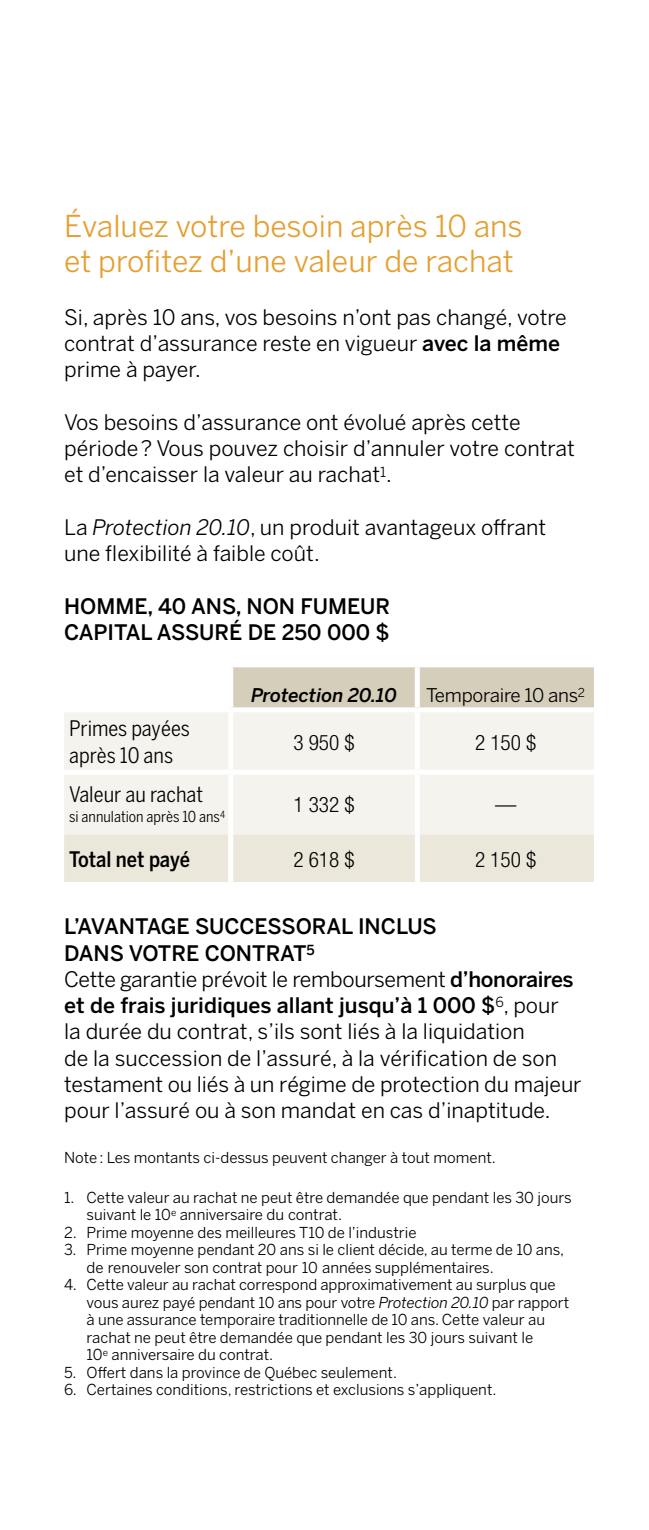
<style>
.page{position:relative;width:649px;height:1530px;background:#fff}
.page>*{position:absolute;margin:0;border:0;box-sizing:border-box;transform-origin:0 0}
.t1{font:30px/35px "Benton Sans";color:#e49f30}
.t2{font:21.25px/26.2px "Benton Sans";color:#000}
.t3{font:500 21.25px/26.2px "Benton Sans";color:#000}
.t4{font:21.25px/26.2px "Benton Sans Cond";color:#000}
.t5{font:300 condensed 21.25px "Helvetica Neue";color:#000}
.t6{font:500 21.25px "Benton Sans Cond";color:#000}
.t7{font:18.75px "Benton Sans";letter-spacing:-.015em;color:#000}
.t8{font:italic 500 18.75px "Benton Sans";color:#000}
.t9{font:15px/17.5px "Benton Sans";color:#000}
.t10{font:15px "Benton Sans Cond";color:#000}
.s1{font-weight:500}
.s2{font-style:italic}
</style>
<div class="page">
<div style="left:233px;top:667px;width:361px;height:40px;background:#d5ceba"></div>
<div style="left:64px;top:712px;width:530px;height:123px;background:#f5f3ed"></div>
<div style="left:64px;top:835px;width:530px;height:47px;background:#ebe7db"></div>
<div style="left:64px;top:770px;width:167px;height:5px;background:#fff"></div>
<div style="left:231px;top:770px;width:186px;height:5px;background:#fff"></div>
<div style="left:417px;top:770px;width:177px;height:5px;background:#fff"></div>
<div style="left:415px;top:667px;width:5px;height:40px;background:#fff"></div>
<div style="left:228px;top:712px;width:5px;height:58px;background:#fff"></div>
<div style="left:415px;top:712px;width:5px;height:58px;background:#fff"></div>
<div style="left:228px;top:775px;width:5px;height:60px;background:#fff"></div>
<div style="left:415px;top:775px;width:5px;height:60px;background:#fff"></div>
<div style="left:228px;top:835px;width:5px;height:47px;background:#fff"></div>
<div style="left:415px;top:835px;width:5px;height:47px;background:#fff"></div>
<h1 class="t1" style="left:64px;top:209px;width:460px">Évaluez votre besoin après 10 ans et profitez d’une valeur de rachat</h1>
<h2 class="t2" style="left:64px;top:304px;width:504px">Si, après 10 ans, vos besoins n’ont pas changé, votre contrat d’assurance reste en vigueur <span class="s1">avec la même </span>prime à payer.</h2>
<h2 class="t2" style="left:64px;top:409px;width:512px">Vos besoins d’assurance ont évolué après cette période? Vous pouvez choisir d’annuler votre contrat et d’encaisser la valeur au rachat<sup>1</sup>.</h2>
<h2 class="t2" style="left:64px;top:514px;width:483px">La <span class="s2">Protection 20.10</span>, un produit avantageux offrant une flexibilité à faible coût.</h2>
<h2 class="t3" style="left:64px;top:593px;width:327px">HOMME, 40 ANS, NON FUMEUR<br>CAPITAL ASSURÉ DE 250 000 $</h2>
<h2 class="t4" style="left:69px;top:715px;width:122px">Primes payées après 10 ans</h2>
<h2 class="t4" style="left:69px;top:781px;width:136px">Valeur au rachat</h2>
<p class="t10" style="left:69px;top:808px;width:157px">si annulation après 10 ans<sup>4</sup></p>
<p class="t8" style="left:251px;top:684px;width:147px">Protection 20.10</p>
<p class="t7" style="left:426px;top:684px;width:160px">Temporaire 10 ans<sup>2</sup></p>
<h2 class="t5" style="left:293px;top:730px;width:63px">3 950 $</h2>
<h2 class="t5" style="left:475px;top:730px;width:63px">2 150 $</h2>
<h2 class="t5" style="left:293px;top:792px;width:63px">1 332 $</h2>
<h2 class="t5" style="left:495px;top:792px;width:23px">—</h2>
<h2 class="t6" style="left:69px;top:846px;width:123px">Total net payé</h2>
<h2 class="t5" style="left:293px;top:847px;width:63px">2 618 $</h2>
<h2 class="t5" style="left:475px;top:847px;width:63px">2 150 $</h2>
<p class="t2" style="left:64px;top:913px;width:519px"><span class="s1">L’AVANTAGE SUCCESSORAL INCLUS<br>DANS VOTRE CONTRAT</span><sup>5<br></sup>Cette garantie prévoit le remboursement <span class="s1">d’honoraires et de frais juridiques allant jusqu’à 1 000 $</span><sup>6</sup>, pour<br>la durée du contrat, s’ils sont liés à la liquidation<br>de la succession de l’assuré, à la vérification de son testament ou liés à un régime de protection du majeur pour l’assuré ou à son mandat en cas d’inaptitude.</p>
<p class="t9" style="left:64px;top:1148px;width:433px">Note: Les montants ci-dessus peuvent changer à tout moment.</p>
<p class="t9" style="left:87px;top:1188px;width:486px;text-indent:-23px">1. Cette valeur au rachat ne peut être demandée que pendant les 30 jours suivant le 10<sup>e</sup> anniversaire du contrat.</p>
<p class="t9" style="left:64px;top:1223px;width:354px">2. Prime moyenne des meilleures T10 de l’industrie</p>
<p class="t9" style="left:87px;top:1241px;width:479px;text-indent:-22px">3. Prime moyenne pendant 20 ans si le client décide, au terme de 10 ans, de renouveler son contrat pour 10 années supplémentaires.</p>
<p class="t9" style="left:87px;top:1276px;width:484px;text-indent:-22px">4. Cette valeur au rachat correspond approximativement au surplus que vous aurez payé pendant 10 ans pour votre <span class="s2">Protection 20.10</span> par rapport à une assurance temporaire traditionnelle de 10 ans. Cette valeur au rachat ne peut être demandée que pendant les 30 jours suivant le<br>10<sup>e</sup> anniversaire du contrat.</p>
<p class="t9" style="left:64px;top:1363px;width:334px">5. Offert dans la province de Québec seulement.</p>
<p class="t9" style="left:64px;top:1381px;width:434px">6. Certaines conditions, restrictions et exclusions s’appliquent.</p>
</div>
